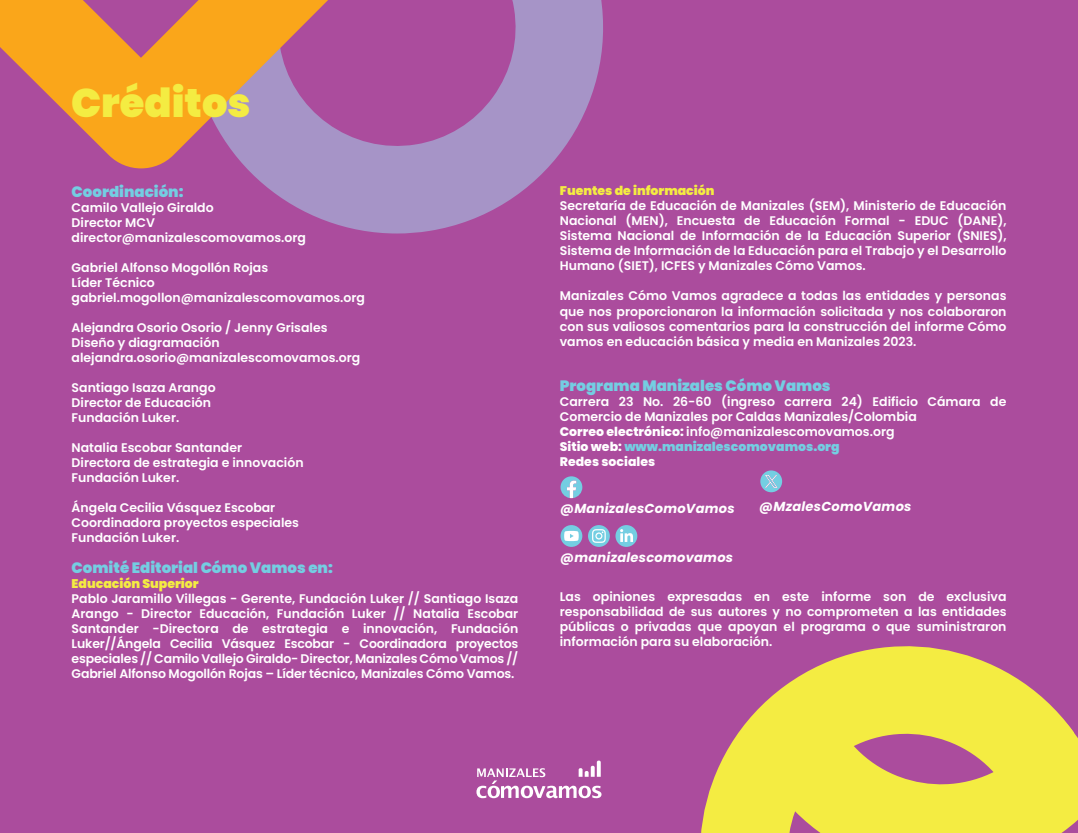
<style>
.page{position:relative;width:1078px;height:833px;background:#fff}
.page>*{position:absolute;margin:0;border:0;box-sizing:border-box;transform-origin:0 0}
.t1{font:900 40px "Poppins";color:#f4ec42}
.t2{font:900 15px "Poppins";color:#74cee2}
.t3{font:italic 700 13px "Poppins";letter-spacing:.02em;color:#fff}
.t4{font:600 12.5px/15px "Poppins";color:#fff}
.t5{font:900 12.5px "Poppins";color:#f4ec42}
.s1{font-weight:800}
.s2{font-weight:900;color:#74cee2}
</style>
<div class="page">
<div style="left:0;top:0;width:1078px;height:832px;background:#ab4c9d"></div>
<svg style="left:246px;top:0;width:357px;height:233px;fill:#a68ec3"></svg>
<svg style="left:0;top:0;width:359px;height:168px;fill:#faa61a"></svg>
<svg style="left:476px;top:760px;width:125px;height:38px"></svg>
<svg style="left:760px;top:470px;width:22px;height:22px"></svg>
<div style="left:588px;top:525px;width:22px;height:22px;background:#74cee2;border-radius:50%"></div>
<svg style="left:592px;top:529px;width:14px;height:14px"></svg>
<svg style="left:560px;top:525px;width:22px;height:22px"></svg>
<svg style="left:564px;top:531px;width:14px;height:10px"></svg>
<div style="left:615px;top:525px;width:22px;height:22px;background:#74cee2;border-radius:50%"></div>
<svg style="left:620px;top:529px;width:13px;height:13px"></svg>
<svg style="left:560px;top:476px;width:22px;height:22px"></svg>
<svg style="left:701px;top:646px;width:375px;height:186px"></svg>
<h1 class="t1" style="left:71px;top:79px;width:181px">Créditos</h1>
<p class="t2" style="left:72px;top:183px;width:113px">Coordinación:</p>
<p class="t4" style="left:72px;top:200px;width:236px">Camilo Vallejo Giraldo<br>Director MCV director@manizalescomovamos.org</p>
<p class="t4" style="left:72px;top:260px;width:295px">Gabriel Alfonso Mogollón Rojas<br>Líder Técnico gabriel.mogollon@manizalescomovamos.org</p>
<p class="t4" style="left:72px;top:320px;width:290px">Alejandra Osorio Osorio / Jenny Grisales<br>Diseño y diagramación alejandra.osorio@manizalescomovamos.org</p>
<p class="t4" style="left:72px;top:380px;width:146px">Santiago Isaza Arango<br>Director de Educación<br>Fundación Luker.</p>
<p class="t4" style="left:72px;top:440px;width:233px">Natalia Escobar Santander<br>Directora de estrategia e innovación<br>Fundación Luker.</p>
<p class="t4" style="left:72px;top:500px;width:229px">Ángela Cecilia Vásquez Escobar<br>Coordinadora proyectos especiales<br>Fundación Luker.</p>
<p class="t2" style="left:72px;top:558px;width:263px">Comité Editorial Cómo Vamos en:</p>
<p class="t5" style="left:72px;top:576px;width:129px">Educación Superior</p>
<p class="t4" style="left:72px;top:590px;width:448px;text-align:justify">Pablo Jaramillo Villegas - Gerente, Fundación Luker // Santiago Isaza Arango - Director Educación, Fundación Luker // Natalia Escobar Santander -Directora de estrategia e innovación, Fundación Luker//Ángela Cecilia Vásquez Escobar - Coordinadora proyectos especiales // Camilo Vallejo Giraldo- Director, Manizales Cómo Vamos // Gabriel Alfonso Mogollón Rojas – Líder técnico, Manizales Cómo Vamos.</p>
<p class="t5" style="left:560px;top:184px;width:156px">Fuentes de información</p>
<p class="t4" style="left:560px;top:199px;width:448px;text-align:justify">Secretaría de Educación de Manizales (SEM), Ministerio de Educación Nacional (MEN), Encuesta de Educación Formal - EDUC (DANE), Sistema Nacional de Información de la Educación Superior (SNIES), Sistema de Información de la Educación para el Trabajo y el Desarrollo Humano (SIET), ICFES y Manizales Cómo Vamos.</p>
<p class="t4" style="left:560px;top:289px;width:448px;text-align:justify">Manizales Cómo Vamos agradece a todas las entidades y personas que nos proporcionaron la información solicitada y nos colaboraron con sus valiosos comentarios para la construcción del informe Cómo vamos en educación básica y media en Manizales 2023.</p>
<p class="t2" style="left:560px;top:376px;width:272px">Programa Manizales Cómo Vamos</p>
<p class="t4" style="left:560px;top:394px;width:448px">Carrera 23 No. 26-60 (ingreso carrera 24) Edificio Cámara de Comercio de Manizales por Caldas Manizales/Colombia<br><span class="s1">Correo electrónico:</span> info@manizalescomovamos.org<br><span class="s1">Sitio web:</span> <span class="s2">www.manizalescomovamos.org<br></span><span class="s1">Redes sociales</span></p>
<p class="t3" style="left:560px;top:501px;width:176px">@ManizalesComoVamos</p>
<p class="t3" style="left:560px;top:550px;width:174px">@manizalescomovamos</p>
<p class="t3" style="left:759px;top:498px;width:154px">@MzalesComoVamos</p>
<p class="t4" style="left:560px;top:588px;width:448px;text-align:justify">Las opiniones expresadas en este informe son de exclusiva responsabilidad de sus autores y no comprometen a las entidades públicas o privadas que apoyan el programa o que suministraron información para su elaboración.</p>
</div>
